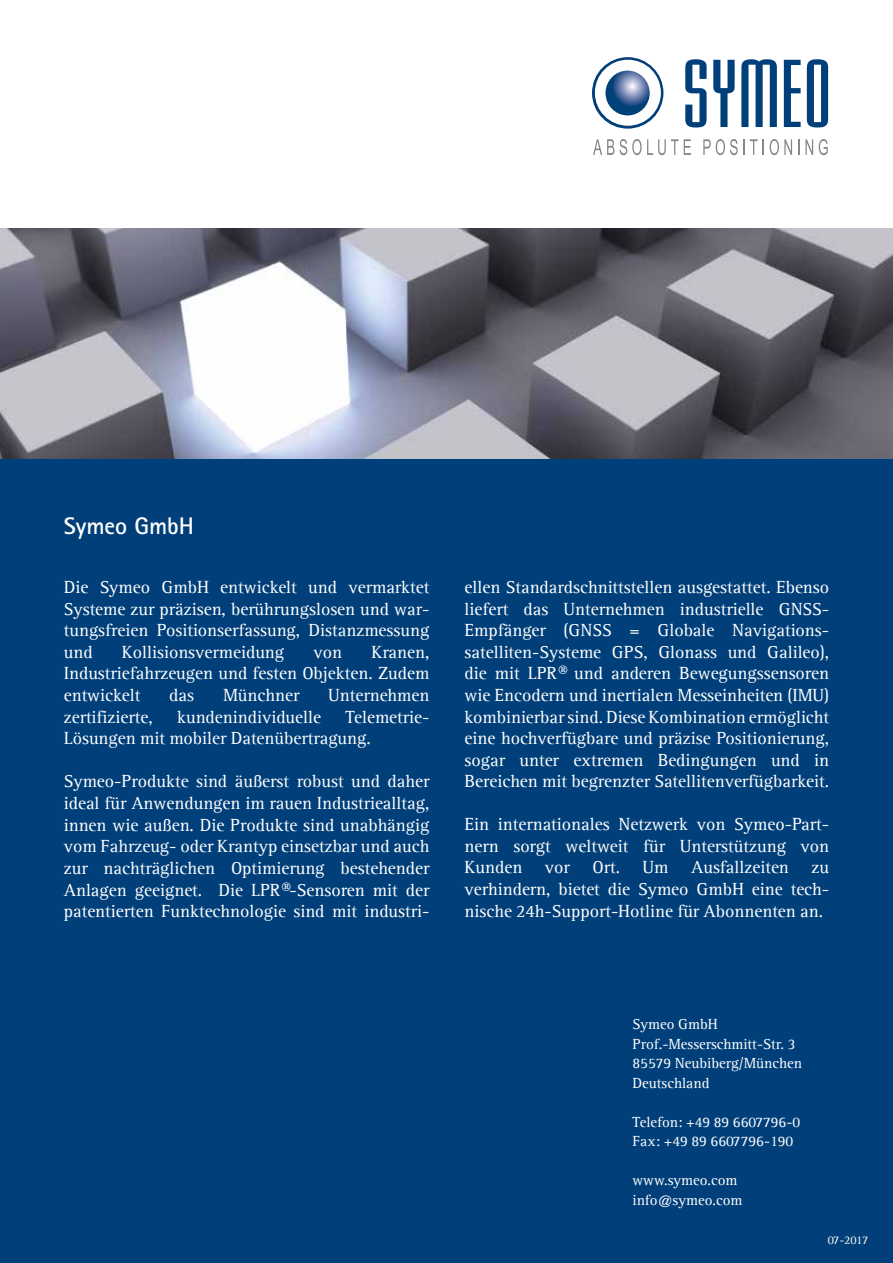
<style>
.page{position:relative;width:893px;height:1263px;background:#fff}
.page>*{position:absolute;margin:0;border:0;box-sizing:border-box;transform-origin:0 0}
.t1{font:700 24px "Agfa Rotis Sans Serif";color:#fff}
.t2{font:18px/21.6px "Agfa Rotis Serif";color:#fff;text-align:justify}
.t3{font:15px/19.5px "Agfa Rotis Serif";color:#fff}
.t4{font:12px "Agfa Rotis Serif";letter-spacing:-.03em;color:#fff}
</style>
<div class="page">
<div style="left:0;top:229px;width:893px;height:1034px;background:#003f79"></div>
<svg style="left:685px;top:59px;width:22px;height:68px"></svg>
<svg style="left:713px;top:60px;width:22px;height:67px"></svg>
<svg style="left:741px;top:59px;width:36px;height:68px"></svg>
<svg style="left:784px;top:60px;width:17px;height:67px"></svg>
<svg style="left:807px;top:59px;width:21px;height:68px"></svg>
<svg style="left:593px;top:139px;width:98px;height:16px"></svg>
<svg style="left:703px;top:139px;width:61px;height:16px"></svg>
<svg style="left:770px;top:139px;width:22px;height:16px"></svg>
<svg style="left:798px;top:139px;width:1px;height:16px"></svg>
<svg style="left:805px;top:139px;width:8px;height:16px"></svg>
<svg style="left:819px;top:139px;width:9px;height:16px"></svg>
<svg style="left:592px;top:57px;width:71px;height:72px"></svg>
<img style="left:0;top:229px;width:893px;height:229px">
<h1 class="t1" style="left:64px;top:511px;width:132px">Symeo GmbH</h1>
<p class="t2" style="left:64px;top:576px;width:367px">Die Symeo GmbH entwickelt und vermarktet Systeme zur präzisen, berührungslosen und war&shy;tungsfreien Positionserfassung, Distanzmessung und</p>
<p class="t2" style="left:122px;top:641px;width:164px">Kollisionsvermeidung</p>
<p class="t2" style="left:314px;top:641px;width:30px">von</p>
<p class="t2" style="left:64px;top:641px;width:367px;text-indent:308px">Kranen, Industriefahrzeugen und festen Objekten. Zudem entwickelt</p>
<p class="t2" style="left:169px;top:684px;width:26px">das</p>
<p class="t2" style="left:223px;top:684px;width:78px">Münchner</p>
<p class="t2" style="left:328px;top:684px;width:103px">Unternehmen</p>
<p class="t2" style="left:64px;top:706px;width:367px;text-indent:282px">Telemetrie-<br>Lösungen mit mobiler Datenübertragung.</p>
<p class="t2" style="left:64px;top:771px;width:367px">Symeo-Produkte sind äußerst robust und daher ideal für Anwendungen im rauen Industriealltag, innen wie außen. Die Produkte sind unabhängig vom Fahrzeug- oder Krantyp einsetzbar und auch zur nachträglichen Optimierung bestehender Anlagen geeignet. Die LPR®-Sensoren mit der patentierten Funktechnologie sind mit industri-</p>
<p class="t2" style="left:64px;top:706px;width:90px">zertifizierte,</p>
<p class="t2" style="left:177px;top:706px;width:146px">kundenindividuelle</p>
<p class="t2" style="left:465px;top:576px;width:366px">ellen Standardschnittstellen ausgestattet. Ebenso liefert das Unternehmen industrielle GNSS-Empfänger (GNSS = Globale Navigations&shy;satelliten-Systeme GPS, Glonass und Galileo), die mit LPR® und anderen Bewegungssensoren wie Encodern und inertialen Messeinheiten (IMU) kombinierbar sind. Diese Kombination ermöglicht eine hochverfügbare und präzise Positionierung, sogar unter extremen Bedingungen und in Bereichen mit begrenzter Satellitenverfügbarkeit.</p>
<p class="t2" style="left:465px;top:813px;width:366px">Ein internationales Netzwerk von Symeo-Part&shy;nern sorgt weltweit für Unterstützung von Kunden</p>
<p class="t2" style="left:545px;top:857px;width:26px">vor</p>
<p class="t2" style="left:592px;top:857px;width:29px">Ort.</p>
<p class="t2" style="left:643px;top:857px;width:27px">Um</p>
<p class="t2" style="left:691px;top:857px;width:99px">Ausfallzeiten</p>
<p class="t2" style="left:465px;top:857px;width:366px;text-indent:347px">zu verhindern, bietet die Symeo GmbH eine tech&shy;nische 24h-Support-Hotline für Abonnenten an.</p>
<p class="t3" style="left:632px;top:1014px;width:171px">Symeo GmbH<br>Prof.-Messerschmitt-Str. 3<br>85579 Neubiberg/München<br>Deutschland</p>
<p class="t3" style="left:632px;top:1112px;width:169px">Telefon: +49 89 6607796-0<br>Fax: +49 89 6607796-190</p>
<p class="t3" style="left:632px;top:1170px;width:111px">www.symeo.com info@symeo.com</p>
<p class="t4" style="left:828px;top:1234px;width:42px">07-2017</p>
</div>
